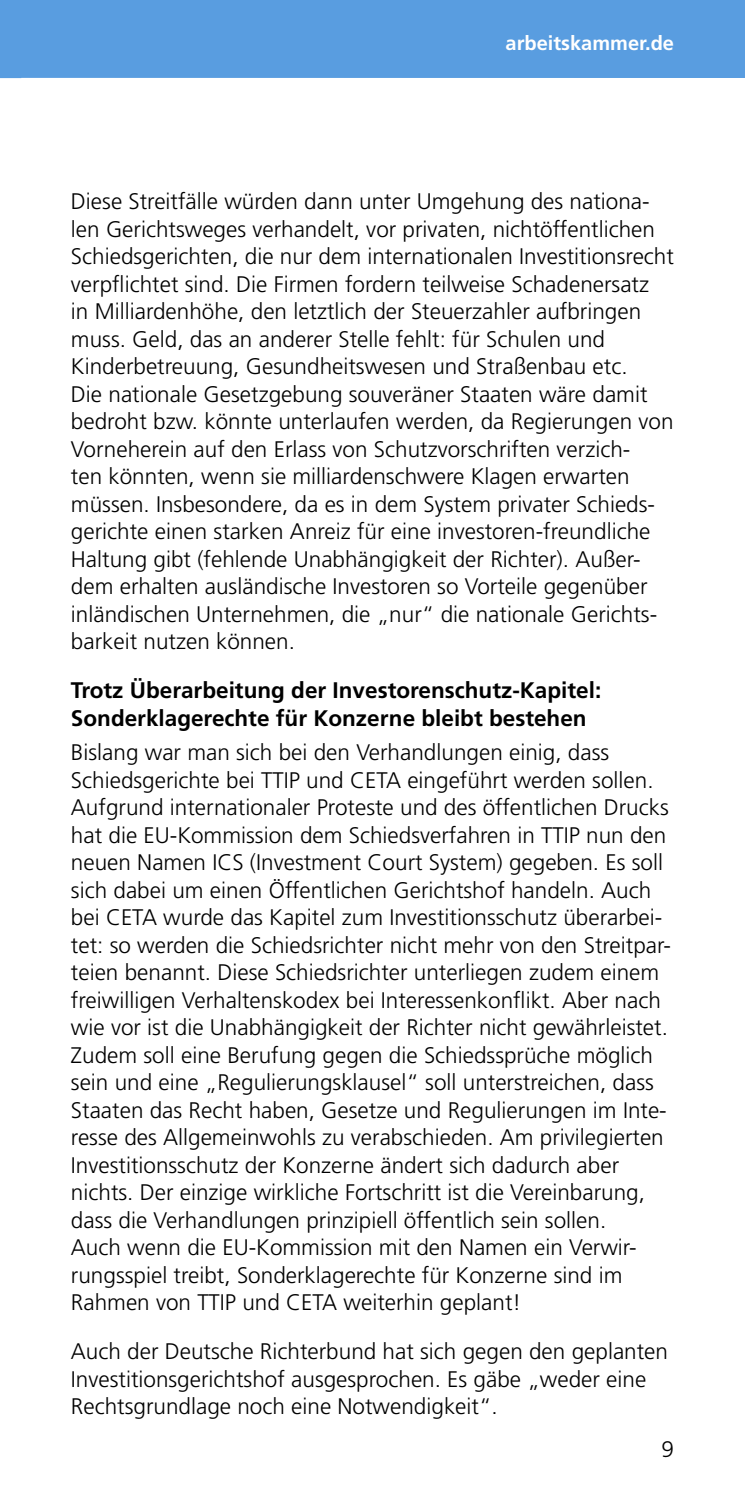
<style>
.page{position:relative;width:745px;height:1489px;background:#fff}
.page>*{position:absolute;margin:0;border:0;box-sizing:border-box;transform-origin:0 0}
.t1{font:300 22.5px/27.5px "Frutiger";color:#000}
.t2{font:700 22.5px/27.5px "Frutiger";color:#000}
.t3{font:700 20px "Frutiger";color:#fff}
</style>
<div class="page">
<div style="left:0;top:0;width:744px;height:78px;background:#599de0"></div>
<svg style="left:0;top:78px;width:21px;height:1px"></svg>
<p class="t3" style="left:505px;top:32px;width:170px">arbeitskammer.de</p>
<p class="t1" style="left:71px;top:187px;width:604px">Diese Streitfälle würden dann unter Umgehung des nationa&shy;len Gerichtsweges verhandelt, vor privaten, nichtöffentlichen Schiedsgerichten, die nur dem internationalen Investitionsrecht verpflichtet sind. Die Firmen fordern teilweise Schadenersatz<br>in Milliardenhöhe, den letztlich der Steuerzahler aufbringen muss. Geld, das an anderer Stelle fehlt: für Schulen und Kinderbetreuung, Gesundheitswesen und Straßenbau etc.<br>Die nationale Gesetzgebung souveräner Staaten wäre damit bedroht bzw. könnte unterlaufen werden, da Regierungen von Vorneherein auf den Erlass von Schutzvorschriften verzich-<br>ten könnten, wenn sie milliardenschwere Klagen erwarten müssen. Insbesondere, da es in dem System privater Schieds&shy;gerichte einen starken Anreiz für eine investoren-freundliche Haltung gibt (fehlende Unabhängigkeit der Richter). Außer&shy;dem erhalten ausländische Investoren so Vorteile gegenüber inländischen Unternehmen, die „nur“ die nationale Gerichts&shy;barkeit nutzen können.</p>
<p class="t2" style="left:71px;top:676px;width:531px">Trotz Überarbeitung der Investorenschutz-Kapitel:<br>Sonderklagerechte für Konzerne bleibt bestehen</p>
<p class="t1" style="left:71px;top:738px;width:601px">Bislang war man sich bei den Verhandlungen einig, dass Schiedsgerichte bei TTIP und CETA eingeführt werden sollen.<br>Aufgrund internationaler Proteste und des öffentlichen Drucks hat die EU-Kommission dem Schiedsverfahren in TTIP nun den neuen Namen ICS (Investment Court System) gegeben. Es soll sich dabei um einen Öffentlichen Gerichtshof handeln. Auch bei CETA wurde das Kapitel zum Investitionsschutz überarbei&shy;tet: so werden die Schiedsrichter nicht mehr von den Streitpar&shy;teien benannt. Diese Schiedsrichter unterliegen zudem einem freiwilligen Verhaltenskodex bei Interessenkonflikt. Aber nach wie vor ist die Unabhängigkeit der Richter nicht gewährleistet.<br>Zudem soll eine Berufung gegen die Schiedssprüche möglich sein und eine „Regulierungsklausel“ soll unterstreichen, dass Staaten das Recht haben, Gesetze und Regulierungen im Inte&shy;resse des Allgemeinwohls zu verabschieden. Am privilegierten Investitionsschutz der Konzerne ändert sich dadurch aber nichts. Der einzige wirkliche Fortschritt ist die Vereinbarung, dass die Verhandlungen prinzipiell öffentlich sein sollen.<br>Auch wenn die EU-Kommission mit den Namen ein Verwir&shy;rungsspiel treibt, Sonderklagerechte für Konzerne sind im Rahmen von TTIP und CETA weiterhin geplant!</p>
<p class="t1" style="left:71px;top:1337px;width:598px">Auch der Deutsche Richterbund hat sich gegen den geplanten<br>Investitionsgerichtshof ausgesprochen. Es gäbe „weder eine<br>Rechtsgrundlage noch eine Notwendigkeit“.</p>
<p class="t1" style="left:661px;top:1435px;width:14px">9</p>
</div>
